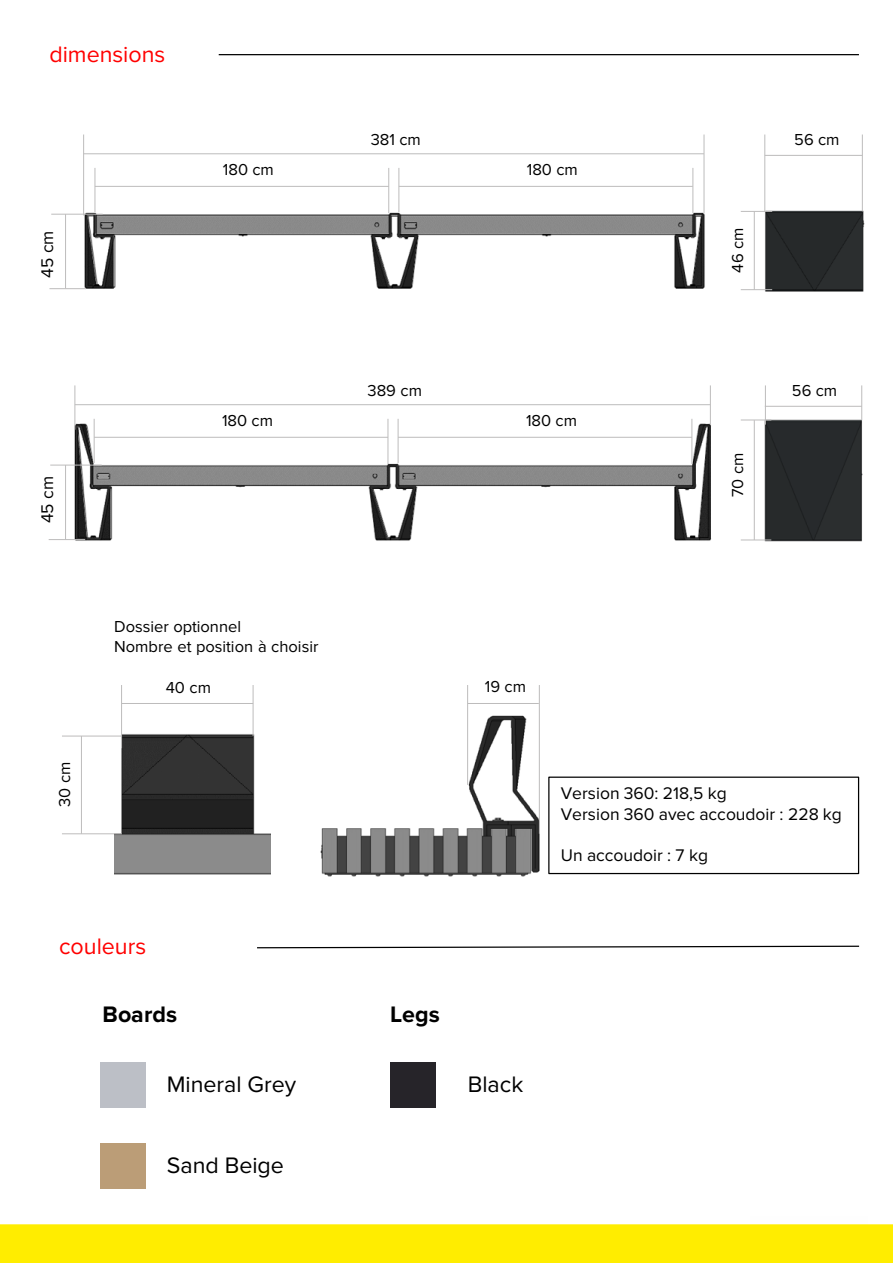
<style>
.page{position:relative;width:893px;height:1263px;background:#fff}
.page>*{position:absolute;margin:0;border:0;box-sizing:border-box;transform-origin:0 0}
.t1{font:23.25px "Proxima Nova";color:#000}
.t2{font:23.25px "Proxima Nova";letter-spacing:-.005em;color:#f00}
.t3{font:700 23.25px "Proxima Nova";color:#000}
.t4{font:17.55px/20.9px "Proxima Nova";color:#000}
.t5{font:16.5px/19.8px "Proxima Nova";color:#000}
</style>
<div class="page">
<img style="left:762px;top:415px;width:101px;height:127px">
<img style="left:754px;top:204px;width:111px;height:88px">
<img style="left:70px;top:416px;width:641px;height:125px">
<img style="left:72px;top:192px;width:633px;height:98px">
<hr style="left:219px;top:54px;width:640px;height:1px;background:#000">
<svg style="left:257px;top:945px;width:603px;height:4px"></svg>
<div style="left:101px;top:1062px;width:45px;height:45px;background:#bcbfc6"></div>
<div style="left:101px;top:1143px;width:45px;height:46px;background:#bb9d77"></div>
<div style="left:390px;top:1062px;width:45px;height:45px;background:#262429"></div>
<hr style="left:741px;top:211px;width:31px;height:1px;background:#bdbcbc">
<hr style="left:741px;top:289px;width:31px;height:1px;background:#bdbcbc">
<hr style="left:754px;top:211px;width:1px;height:79px;background:#bdbcbc">
<hr style="left:51px;top:214px;width:52px;height:1px;background:#bdbcbc">
<hr style="left:49px;top:288px;width:37px;height:1px;background:#bdbcbc">
<hr style="left:65px;top:214px;width:1px;height:74px;background:#bdbcbc">
<hr style="left:95px;top:168px;width:1px;height:44px;background:#bdbcbc">
<hr style="left:388px;top:168px;width:1px;height:45px;background:#bdbcbc">
<hr style="left:704px;top:135px;width:1px;height:78px;background:#bdbcbc">
<hr style="left:83px;top:135px;width:1px;height:80px;background:#bdbcbc">
<hr style="left:95px;top:186px;width:294px;height:1px;background:#bdbcbc">
<hr style="left:84px;top:153px;width:620px;height:1px;background:#bdbcbc">
<hr style="left:764px;top:135px;width:1px;height:77px;background:#bdbcbc">
<hr style="left:862px;top:135px;width:1px;height:76px;background:#bdbcbc">
<hr style="left:765px;top:155px;width:97px;height:1px;background:#bdbcbc">
<hr style="left:398px;top:168px;width:1px;height:44px;background:#bdbcbc">
<hr style="left:692px;top:168px;width:1px;height:45px;background:#bdbcbc">
<hr style="left:399px;top:186px;width:294px;height:1px;background:#bdbcbc">
<hr style="left:741px;top:420px;width:30px;height:1px;background:#bdbcbc">
<hr style="left:741px;top:540px;width:30px;height:1px;background:#bdbcbc">
<hr style="left:754px;top:420px;width:1px;height:120px;background:#bdbcbc">
<hr style="left:50px;top:465px;width:52px;height:1px;background:#bdbcbc">
<hr style="left:49px;top:539px;width:36px;height:1px;background:#bdbcbc">
<hr style="left:65px;top:465px;width:1px;height:74px;background:#bdbcbc">
<hr style="left:94px;top:419px;width:1px;height:44px;background:#bdbcbc">
<hr style="left:388px;top:419px;width:1px;height:45px;background:#bdbcbc">
<hr style="left:710px;top:385px;width:1px;height:40px;background:#bdbcbc">
<hr style="left:74px;top:385px;width:1px;height:45px;background:#bdbcbc">
<hr style="left:94px;top:437px;width:294px;height:1px;background:#bdbcbc">
<hr style="left:75px;top:404px;width:635px;height:1px;background:#bdbcbc">
<hr style="left:765px;top:385px;width:1px;height:40px;background:#bdbcbc">
<hr style="left:861px;top:385px;width:1px;height:35px;background:#bdbcbc">
<hr style="left:765px;top:406px;width:97px;height:1px;background:#bdbcbc">
<hr style="left:398px;top:419px;width:1px;height:44px;background:#bdbcbc">
<hr style="left:691px;top:419px;width:1px;height:45px;background:#bdbcbc">
<hr style="left:398px;top:437px;width:294px;height:1px;background:#bdbcbc">
<img style="left:320px;top:686px;width:262px;height:191px">
<div style="left:548px;top:776px;width:311px;height:98px;border:1px solid #000"></div>
<img style="left:115px;top:719px;width:156px;height:156px">
<hr style="left:121px;top:685px;width:1px;height:63px;background:#bdbcbc">
<hr style="left:253px;top:685px;width:1px;height:51px;background:#bdbcbc">
<hr style="left:122px;top:703px;width:131px;height:1px;background:#bdbcbc">
<hr style="left:62px;top:736px;width:59px;height:1px;background:#bdbcbc">
<hr style="left:62px;top:833px;width:60px;height:1px;background:#bdbcbc">
<hr style="left:81px;top:736px;width:1px;height:98px;background:#bdbcbc">
<hr style="left:467px;top:685px;width:1px;height:100px;background:#bdbcbc">
<hr style="left:539px;top:685px;width:1px;height:149px;background:#bdbcbc">
<hr style="left:468px;top:703px;width:71px;height:1px;background:#bdbcbc">
<div style="left:0;top:1224px;width:893px;height:39px;background:#ffed00"></div>
<h1 class="t2" style="left:49px;top:41px;width:117px">dimensions</h1>
<p class="t5" style="left:223px;top:160px;width:53px">180 cm</p>
<p class="t5" style="left:371px;top:130px;width:52px">381 cm</p>
<p class="t5" style="left:527px;top:160px;width:53px">180 cm</p>
<p class="t4" style="left:37px;top:278px;width:49px;rotate:-90deg">45 cm</p>
<p class="t5" style="left:728px;top:273px;width:46px;rotate:-90deg">46 cm</p>
<p class="t4" style="left:37px;top:523px;width:49px;rotate:-90deg">45 cm</p>
<p class="t5" style="left:222px;top:411px;width:53px">180 cm</p>
<p class="t5" style="left:368px;top:380px;width:56px">389 cm</p>
<p class="t5" style="left:114px;top:617px;width:206px">Dossier optionnel<br>Nombre et position à choisir</p>
<p class="t5" style="left:166px;top:678px;width:47px">40 cm</p>
<p class="t5" style="left:526px;top:411px;width:53px">180 cm</p>
<p class="t5" style="left:485px;top:677px;width:43px">19 cm</p>
<p class="t5" style="left:728px;top:497px;width:46px;rotate:-90deg">70 cm</p>
<p class="t5" style="left:794px;top:130px;width:47px">56 cm</p>
<p class="t5" style="left:792px;top:380px;width:47px">56 cm</p>
<p class="t5" style="left:55px;top:807px;width:47px;rotate:-90deg">30 cm</p>
<h1 class="t2" style="left:59px;top:933px;width:89px">couleurs</h1>
<h1 class="t3" style="left:103px;top:1001px;width:76px">Boards</h1>
<h1 class="t3" style="left:390px;top:1001px;width:51px">Legs</h1>
<h1 class="t1" style="left:167px;top:1071px;width:131px">Mineral Grey</h1>
<h1 class="t1" style="left:167px;top:1152px;width:119px">Sand Beige</h1>
<h1 class="t1" style="left:468px;top:1071px;width:57px">Black</h1>
<p class="t4" style="left:561px;top:783px;width:283px">Version 360: 218,5 kg<br>Version 360 avec accoudoir : 228 kg</p>
<p class="t4" style="left:561px;top:845px;width:149px">Un accoudoir : 7 kg</p>
</div>
